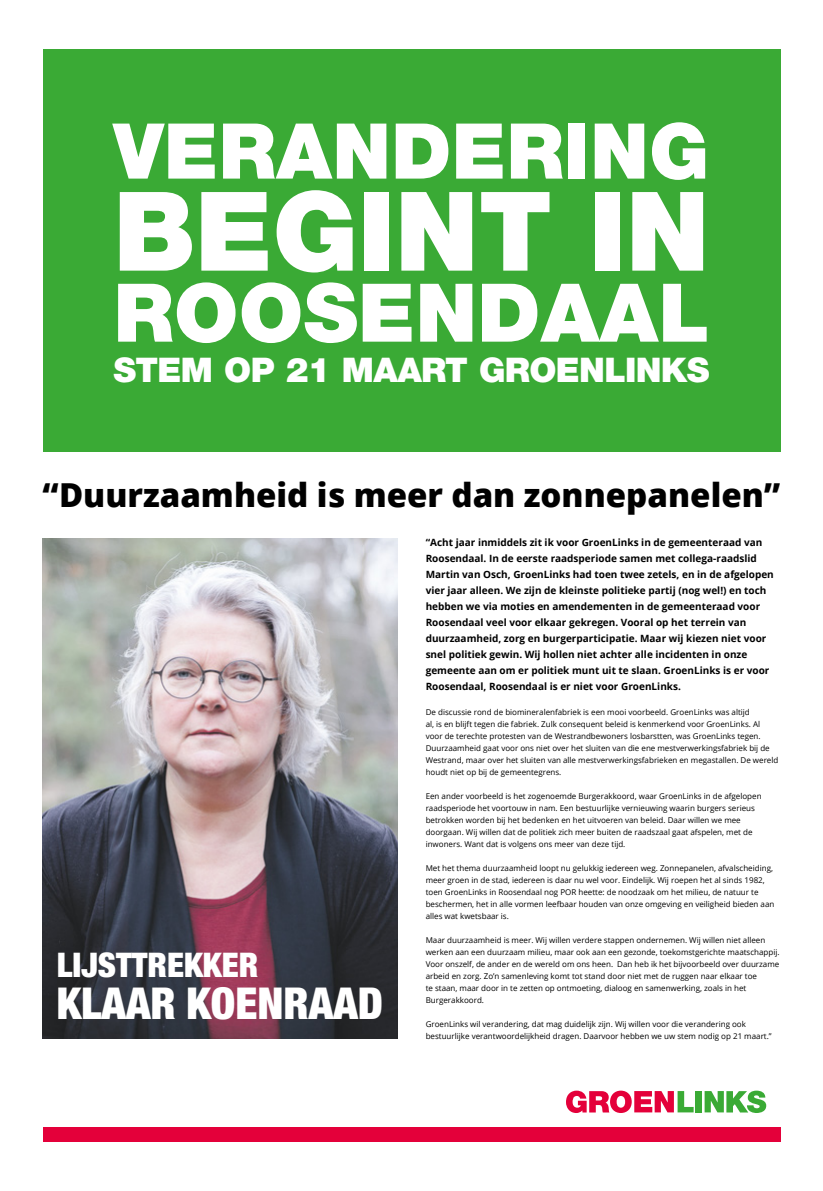
<style>
.page{position:relative;width:823px;height:1191px;background:#fff}
.page>*{position:absolute;margin:0;border:0;box-sizing:border-box;transform-origin:0 0}
.t1{font:900 110px "Helvetica Neue";color:#fff}
.t2{font:900 81px "Helvetica Neue";letter-spacing:.005em;color:#fff}
.t3{font:900 77px "Helvetica Neue";letter-spacing:.005em;color:#fff}
.t4{font:900 condensed 44px "Helvetica Neue";color:#fff}
.t5{font:900 34px "Helvetica Neue";letter-spacing:-.02em;color:#fff}
.t6{font:900 condensed 34px "Helvetica Neue";color:#fff}
.t7{font:800 33px "Open Sans";color:#000}
.t8{font:700 10px/16px "Open Sans";color:#000}
.t9{font:8px/12px "Open Sans";color:#000}
</style>
<div class="page">
<div style="left:43px;top:1127px;width:737px;height:14px;background:#e4003a"></div>
<svg style="left:566px;top:1090px;width:127px;height:23px"></svg>
<div style="left:694px;top:1091px;width:7px;height:21px;background:#3aaa35"></div>
<svg style="left:704px;top:1090px;width:61px;height:23px"></svg>
<img style="left:43px;top:539px;width:354px;height:499px">
<div style="left:43px;top:50px;width:737px;height:402px;background:#3aaa35"></div>
<h3 class="t3" style="left:113px;top:105px;width:596px">VERANDERING</h3>
<h1 class="t1" style="left:113px;top:166px;width:597px">BEGINT IN</h1>
<h2 class="t2" style="left:113px;top:264px;width:597px">ROOSENDAAL</h2>
<h3 class="t5" style="left:113px;top:350px;width:597px">STEM OP 21 MAART GROENLINKS</h3>
<h3 class="t7" style="left:43px;top:470px;width:738px">“Duurzaamheid is meer dan zonnepanelen”</h3>
<h3 class="t6" style="left:57px;top:944px;width:203px">LIJSTTREKKER</h3>
<h3 class="t4" style="left:57px;top:976px;width:327px">KLAAR KOENRAAD</h3>
<p class="t8" style="left:425px;top:534px;width:349px">“Acht jaar inmiddels zit ik voor GroenLinks in de gemeenteraad van Roosendaal. In de eerste raadsperiode samen met collega-raadslid Martin van Osch, GroenLinks had toen twee zetels, en in de afgelopen vier jaar alleen. We zijn de kleinste politieke partij (nog wel!) en toch hebben we via moties en amendementen in de gemeenteraad voor Roosendaal veel voor elkaar gekregen. Vooral op het terrein van duurzaamheid, zorg en burgerparticipatie. Maar wij kiezen niet voor snel politiek gewin. Wij hollen niet achter alle incidenten in onze gemeente aan om er politiek munt uit te slaan. GroenLinks is er voor Roosendaal, Roosendaal is er niet voor GroenLinks.</p>
<p class="t9" style="left:425px;top:705px;width:354px">De discussie rond de biomineralenfabriek is een mooi voorbeeld. GroenLinks was altijd<br>al, is en blijft tegen die fabriek. Zulk consequent beleid is kenmerkend voor GroenLinks. Al voor de terechte protesten van de Westrandbewoners losbarstten, was GroenLinks tegen.<br>Duurzaamheid gaat voor ons niet over het sluiten van die ene mestverwerkingsfabriek bij de Westrand, maar over het sluiten van alle mestverwerkingsfabrieken en megastallen. De wereld houdt niet op bij de gemeentegrens.</p>
<p class="t9" style="left:425px;top:789px;width:337px">Een ander voorbeeld is het zogenoemde Burgerakkoord, waar GroenLinks in de afgelopen raadsperiode het voortouw in nam. Een bestuurlijke vernieuwing waarin burgers serieus betrokken worden bij het bedenken en het uitvoeren van beleid. Daar willen we mee doorgaan. Wij willen dat de politiek zich meer buiten de raadszaal gaat afspelen, met de inwoners. Want dat is volgens ons meer van deze tijd.</p>
<p class="t9" style="left:425px;top:861px;width:350px">Met het thema duurzaamheid loopt nu gelukkig iedereen weg. Zonnepanelen, afvalscheiding, meer groen in de stad, iedereen is daar nu wel voor. Eindelijk. Wij roepen het al sinds 1982, toen GroenLinks in Roosendaal nog POR heette: de noodzaak om het milieu, de natuur te beschermen, het in alle vormen leefbaar houden van onze omgeving en veiligheid bieden aan alles wat kwetsbaar is.</p>
<p class="t9" style="left:425px;top:933px;width:355px">Maar duurzaamheid is meer. Wij willen verdere stappen ondernemen. Wij willen niet alleen werken aan een duurzaam milieu, maar ook aan een gezonde, toekomstgerichte maatschappij.<br>Voor onszelf, de ander en de wereld om ons heen. Dan heb ik het bijvoorbeeld over duurzame arbeid en zorg. Zo’n samenleving komt tot stand door niet met de ruggen naar elkaar toe<br>te staan, maar door in te zetten op ontmoeting, dialoog en samenwerking, zoals in het Burgerakkoord.</p>
<p class="t9" style="left:425px;top:1017px;width:347px">GroenLinks wil verandering, dat mag duidelijk zijn. Wij willen voor die verandering ook bestuurlijke verantwoordelijkheid dragen. Daarvoor hebben we uw stem nodig op 21 maart.”</p>
</div>
